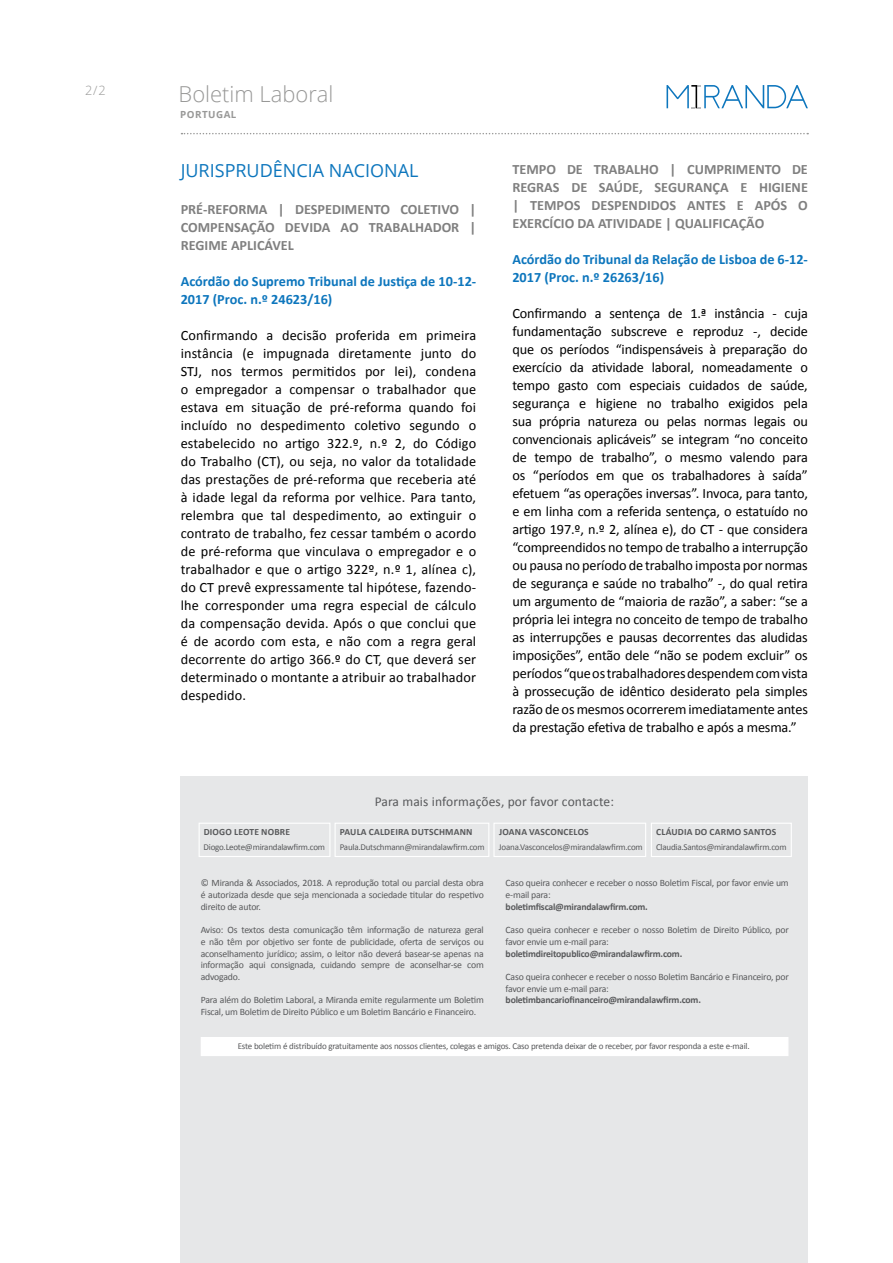
<style>
.page{position:relative;width:893px;height:1263px;background:#fff}
.page>*{position:absolute;margin:0;border:0;box-sizing:border-box;transform-origin:0 0}
.t1{font:300 21.9px "Open Sans";color:#989897}
.t2{font:18px "Open Sans";color:#0d76bd}
.t3{font:14.25px/18px "Calibri";letter-spacing:-.01em;color:#000;text-align:justify}
.t4{font:700 14.25px/18px "Calibri";color:#808080;text-align:justify}
.t5{font:700 14.25px/18px "Calibri";color:#0d76bd}
.t6{font:13.5px "Calibri";letter-spacing:.01em;color:#58595b}
.t7{font:300 12.75px "Open Sans";color:#989897}
.t8{font:9.75px/11.7px "Calibri";letter-spacing:-.02em;color:#58595b}
.t9{font:700 9.75px "Calibri";letter-spacing:-.02em;color:#58595b}
.t10{font:700 9.75px "Open Sans";letter-spacing:.05em;color:#989897}
.t11{font:700 9.6px "Calibri";letter-spacing:.02em;color:#58595b}
.t12{font:9px "Calibri";letter-spacing:-.025em;color:#58595b}
</style>
<div class="page">
<svg style="left:666px;top:85px;width:142px;height:23px"></svg>
<svg style="left:181px;top:133px;width:627px;height:1px"></svg>
<div style="left:181px;top:777px;width:627px;height:486px;background:#e6e7e8"></div>
<div style="left:201px;top:1037px;width:587px;height:19px;background:#fff"></div>
<div style="left:493px;top:823px;width:153px;height:34px;border:1px solid #fff"></div>
<div style="left:335px;top:823px;width:154px;height:34px;border:1px solid #fff"></div>
<div style="left:651px;top:823px;width:141px;height:34px;border:1px solid #fff"></div>
<div style="left:199px;top:823px;width:131px;height:34px;border:1px solid #fff"></div>
<p class="t7" style="left:85px;top:81px;width:22px">2/2</p>
<p class="t1" style="left:179px;top:79px;width:156px">Boletim Laboral</p>
<p class="t10" style="left:180px;top:108px;width:58px">PORTUGAL</p>
<p class="t2" style="left:181px;top:159px;width:239px">JURISPRUDÊNCIA NACIONAL</p>
<p class="t4" style="left:181px;top:200px;width:297px">PRÉ-REFORMA | DESPEDIMENTO COLETIVO | COMPENSAÇÃO DEVIDA AO TRABALHADOR | REGIME APLICÁVEL</p>
<p class="t5" style="left:181px;top:272px;width:297px">Acórdão do Supremo Tribunal de Justiça de 10-12-<br>2017 (Proc. n.º 24623/16)</p>
<p class="t3" style="left:181px;top:326px;width:297px">Confirmando a decisão proferida em primeira instância (e impugnada diretamente junto do STJ, nos termos permitidos por lei), condena o empregador a compensar o trabalhador que estava em situação de pré-reforma quando foi incluído no despedimento coletivo segundo o estabelecido no artigo 322.º, n.º 2, do Código do Trabalho (CT), ou seja, no valor da totalidade das prestações de pré-reforma que receberia até à idade legal da reforma por velhice. Para tanto, relembra que tal despedimento, ao extinguir o contrato de trabalho, fez cessar também o acordo de pré-reforma que vinculava o empregador e o trabalhador e que o artigo 322º, n.º 1, alínea c), do CT prevê expressamente tal hipótese, fazendo&shy;lhe corresponder uma regra especial de cálculo da compensação devida. Após o que conclui que é de acordo com esta, e não com a regra geral decorrente do artigo 366.º do CT, que deverá ser determinado o montante a atribuir ao trabalhador despedido.</p>
<p class="t4" style="left:512px;top:161px;width:297px">TEMPO DE TRABALHO | CUMPRIMENTO DE REGRAS DE SAÚDE, SEGURANÇA E HIGIENE | TEMPOS DESPENDIDOS ANTES E APÓS O EXERCÍCIO DA ATIVIDADE | QUALIFICAÇÃO</p>
<p class="t5" style="left:512px;top:251px;width:297px">Acórdão do Tribunal da Relação de Lisboa de 6-12-<br>2017 (Proc. n.º 26263/16)</p>
<p class="t3" style="left:512px;top:305px;width:297px">Confirmando a sentença de 1.ª instância - cuja fundamentação subscreve e reproduz -, decide que os períodos “indispensáveis à preparação do exercício da atividade laboral, nomeadamente o tempo gasto com especiais cuidados de saúde, segurança e higiene no trabalho exigidos pela sua própria natureza ou pelas normas legais ou convencionais aplicáveis” se integram “no conceito de tempo de trabalho”, o mesmo valendo para os “períodos em que os trabalhadores à saída” efetuem “as operações inversas”. Invoca, para tanto, e em linha com a referida sentença, o estatuído no artigo 197.º, n.º 2, alínea e), do CT - que considera “compreendidos no tempo de trabalho a interrupção ou pausa no período de trabalho imposta por normas de segurança e saúde no trabalho” -, do qual retira um argumento de “maioria de razão”, a saber: “se a própria lei integra no conceito de tempo de trabalho as interrupções e pausas decorrentes das aludidas imposições”, então dele “não se podem excluir” os períodos “que os trabalhadores despendem com vista à prossecução de idêntico desiderato pela simples razão de os mesmos ocorrerem imediatamente antes da prestação efetiva de trabalho e após a mesma.”</p>
<p class="t11" style="left:204px;top:826px;width:88px">DIOGO LEOTE NOBRE</p>
<p class="t12" style="left:204px;top:841px;width:123px">Diogo.Leote@mirandalawfirm.com</p>
<p class="t6" style="left:375px;top:793px;width:241px">Para mais informações, por favor contacte:</p>
<p class="t11" style="left:340px;top:826px;width:134px">PAULA CALDEIRA DUTSCHMANN</p>
<p class="t12" style="left:340px;top:841px;width:146px">Paula.Dutschmann@mirandalawfirm.com</p>
<p class="t11" style="left:499px;top:826px;width:91px">JOANA VASCONCELOS</p>
<p class="t12" style="left:499px;top:841px;width:145px">Joana.Vasconcelos@mirandalawfirm.com</p>
<p class="t11" style="left:656px;top:826px;width:122px">CLÁUDIA DO CARMO SANTOS</p>
<p class="t12" style="left:656px;top:841px;width:132px">Claudia.Santos@mirandalawfirm.com</p>
<p class="t8" style="left:201px;top:877px;width:285px;text-align:justify">© Miranda &amp; Associados, 2018. A reprodução total ou parcial desta obra é autorizada desde que seja mencionada a sociedade titular do respetivo direito de autor.</p>
<p class="t8" style="left:201px;top:924px;width:285px;text-align:justify">Aviso: Os textos desta comunicação têm informação de natureza geral e não têm por objetivo ser fonte de publicidade, oferta de serviços ou aconselhamento jurídico; assim, o leitor não deverá basear-se apenas na informação aqui consignada, cuidando sempre de aconselhar-se com advogado.</p>
<p class="t8" style="left:201px;top:994px;width:285px">Para além do Boletim Laboral, a Miranda emite regularmente um Boletim<br>Fiscal, um Boletim de Direito Público e um Boletim Bancário e Financeiro.</p>
<p class="t8" style="left:506px;top:877px;width:285px">Caso queira conhecer e receber o nosso Boletim Fiscal, por favor envie um e-mail para:</p>
<p class="t9" style="left:506px;top:900px;width:144px">boletimfiscal@mirandalawfirm.com.</p>
<p class="t8" style="left:506px;top:924px;width:285px">Caso queira conhecer e receber o nosso Boletim de Direito Público, por favor envie um e-mail para:</p>
<p class="t9" style="left:506px;top:947px;width:178px">boletimdireitopublico@mirandalawfirm.com.</p>
<p class="t8" style="left:506px;top:971px;width:285px">Caso queira conhecer e receber o nosso Boletim Bancário e Financeiro, por favor envie um e-mail para:</p>
<p class="t9" style="left:506px;top:994px;width:197px">boletimbancariofinanceiro@mirandalawfirm.com.</p>
<p class="t12" style="left:238px;top:1041px;width:513px">Este boletim é distribuído gratuitamente aos nossos clientes, colegas e amigos. Caso pretenda deixar de o receber, por favor responda a este e-mail.</p>
</div>
